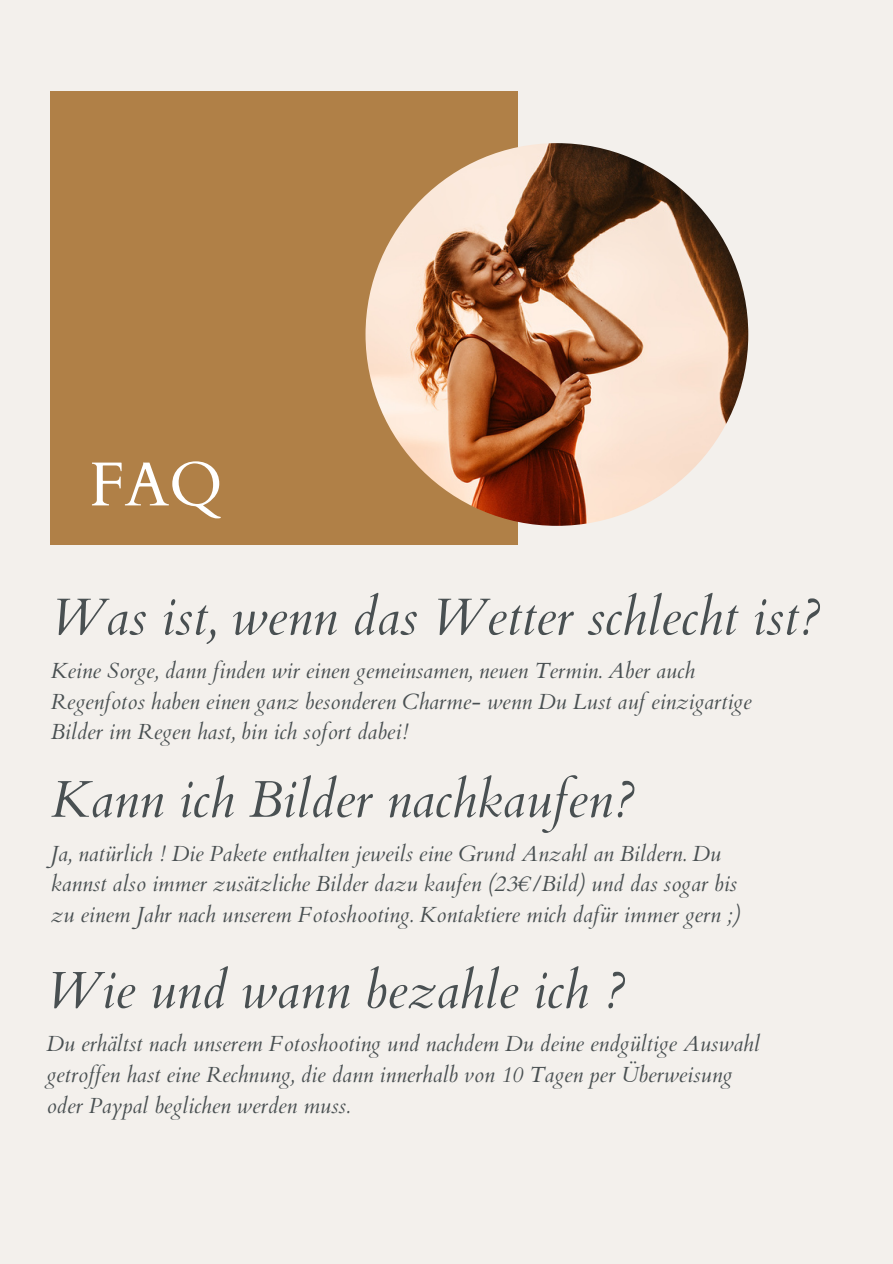
<style>
.page{position:relative;width:893px;height:1264px;background:#fff}
.page>*{position:absolute;margin:0;border:0;box-sizing:border-box;transform-origin:0 0}
.t1{font:62.1px "Cardo";color:#fff}
.t2{font:italic 51.75px "Cardo";color:#495052}
.t3{font:italic 21.9px/30.6px "Cardo";color:#495052}
</style>
<div class="page">
<div style="left:0;top:0;width:892px;height:1263px;background:#f3f0ec"></div>
<div style="left:51px;top:91px;width:467px;height:454px;background:#b08047"></div>
<img style="left:365px;top:143px;width:383px;height:383px;border-radius:50%">
<p class="t1" style="left:89px;top:444px;width:135px">FAQ</p>
<p class="t2" style="left:51px;top:583px;width:770px">Was ist, wenn das Wetter schlecht ist?</p>
<p class="t3" style="left:51px;top:656px;width:702px">Keine Sorge, dann finden wir einen gemeinsamen, neuen Termin. Aber auch<br>Regenfotos haben einen ganz besonderen Charme- wenn Du Lust auf einzigartige<br>Bilder im Regen hast, bin ich sofort dabei!</p>
<p class="t2" style="left:51px;top:765px;width:585px">Kann ich Bilder nachkaufen?</p>
<p class="t3" style="left:51px;top:838px;width:691px">Ja, natürlich ! Die Pakete enthalten jeweils eine Grund Anzahl an Bildern. Du kannst also immer zusätzliche Bilder dazu kaufen (23€/Bild) und das sogar bis zu einem Jahr nach unserem Fotoshooting. Kontaktiere mich dafür immer gern ;)</p>
<p class="t2" style="left:46px;top:956px;width:580px">Wie und wann bezahle ich ?</p>
<p class="t3" style="left:46px;top:1029px;width:714px">Du erhältst nach unserem Fotoshooting und nachdem Du deine endgültige Auswahl getroffen hast eine Rechnung, die dann innerhalb von 10 Tagen per Überweisung oder Paypal beglichen werden muss.</p>
</div>
